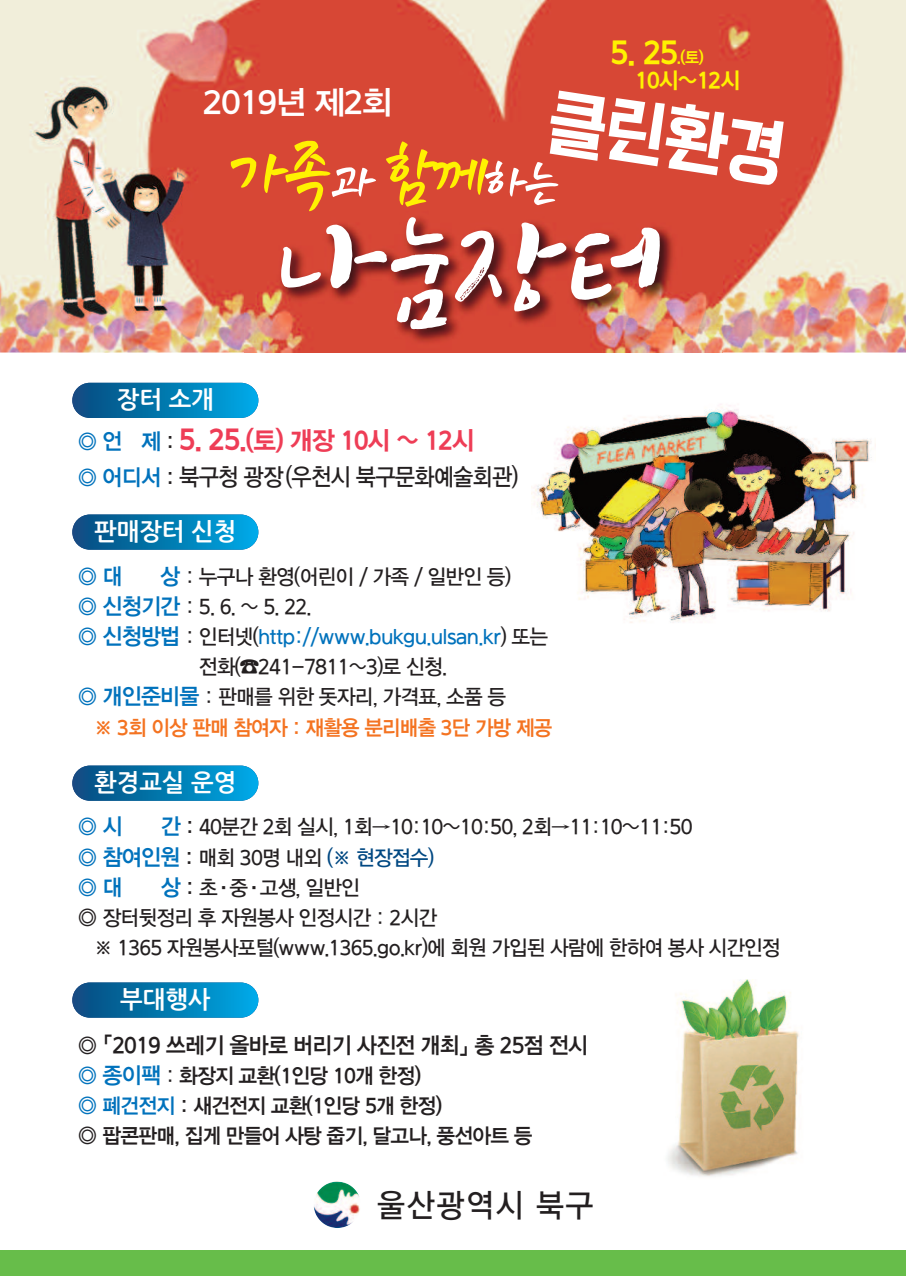
<style>
.page{position:relative;width:906px;height:1276px;background:#fff}
.page>*{position:absolute;margin:0;border:0;box-sizing:border-box;transform-origin:0 0}
.t1{font:138px "Makgeolli";color:#fff}
.t2{font:70.8px "DX Pns Std B";color:#fff;scale:.89 1}
.t3{font:63.15px "Typo Papyrus EB";color:#fff}
.t4{font:32.4px "DX Ngo Std 40";letter-spacing:-.05em;color:#fff}
.t5{font:32.4px "DX Ngo Std 30";letter-spacing:.05em;color:#231f20;scale:.92 1}
.t6{font:31.5px "DX Ngo Std 50";color:#fff101;scale:.95 1}
.t7{font:25.5px "DX Ngo Std 50";letter-spacing:-.04em;color:#ee3d56;scale:.95 1}
.t8{font:24px "DX Ngo Std 30";letter-spacing:-.04em;color:#231f20;scale:.9 1}
.t9{font:24px "Nanum Gothic OTF Bold";color:#fff}
.t10{font:22.5px "DX Ngo Std 40";letter-spacing:-.04em;color:#231f20;scale:.95 1}
.t11{font:22.5px "DX Ngo Std 40";color:#0072bc;scale:.95 1}
.t12{font:22.35px "DX Ngo Std 50";letter-spacing:-.04em;color:#fff101;scale:.95 1}
.t13{font:21px/30.2px "DX Ngo Std 30";letter-spacing:-.04em;color:#231f20;scale:.95 1}
.t14{font:21px/30.2px "DX Ngo Std 40";letter-spacing:-.04em;color:#231f20;scale:.95 1}
.t15{font:21px "DX Ngo Std 30";letter-spacing:-.04em;color:#231f20;scale:.94 1}
.t16{font:21px "DX Ngo Std 30";letter-spacing:-.04em;color:#0072bc;scale:.95 1}
.t17{font:21px "DX Ngo Std 40";letter-spacing:-.04em;color:#f47321;scale:.94 1}
.s1{font-size:15.75px}
.s2{font-size:86.1px;color:#fff101}
.s3{font-size:78.6px;color:#fff101}
.s4{font-family:"DX Ngo Std 40";font-size:22.5px;color:#0072bc}
.s5{font-family:"DX Ngo Std 40";font-size:21px;color:#231f20}
.s6{font-size:28.5px}
.s7{font-family:"DX Ngo Std 40";font-size:21px}
.s8{font-family:"DX Ngo Std 40";font-size:22.5px}
.s9{color:#231f20}
.s10{font-family:"DX Ngo Std 40"}
.s11{color:#014882}
.s12{font-size:22.5px;color:#0072bc}
.s13{font-family:"DX Ngo Std 30"}
.s14{color:#0072bc}
.s15{font-size:22.5px}
</style>
<div class="page">
<img style="left:0;top:0;width:906px;height:352px">
<img style="left:532px;top:404px;width:340px;height:219px">
<div style="left:0;top:1250px;width:906px;height:26px;background:#67bd4a"></div>
<img style="left:314px;top:1181px;width:46px;height:47px">
<img style="left:244px;top:189px;width:479px;height:164px">
<img style="left:667px;top:979px;width:132px;height:198px">
<div style="left:72px;top:514px;width:186px;height:36px;background:linear-gradient(to right,#0b4b7d,#00a9e5);border-radius:18px"></div>
<div style="left:72px;top:765px;width:186px;height:35px;background:linear-gradient(to right,#0c4c7e,#00a8e4);border-radius:18px"></div>
<div style="left:72px;top:982px;width:186px;height:35px;background:linear-gradient(to right,#0c4c7e,#00a8e4);border-radius:18px"></div>
<div style="left:72px;top:383px;width:186px;height:35px;background:linear-gradient(to right,#0b4b7e,#00a9e5);border-radius:18px"></div>
<h3 class="t6" style="left:610px;top:36px;width:100px">5. 25<span class="s1">.(토)</span></h3>
<p class="t12" style="left:635px;top:69px;width:112px">10시~12시</p>
<h3 class="t4" style="left:203px;top:86px;width:192px">2019년 제2회</h3>
<h2 class="t2" style="left:553px;top:81px;width:275px;rotate:9deg">클린환경</h2>
<h1 class="t1" style="left:274px;top:186px;width:393px">나눔장터</h1>
<h3 class="t3" style="left:228px;top:152px;width:334px"><span class="s2">가족</span>과 <span class="s3">함께</span>하는</h3>
<p class="t9" style="left:117px;top:387px;width:98px">장터 소개</p>
<p class="t7" style="left:77px;top:428px;width:420px"><span class="s4">◎ 언 제</span> <span class="s5">:</span> <span class="s6">5. 25.</span>(토) 개장 10시 ~ 12시</p>
<p class="t8" style="left:77px;top:465px;width:491px"><span class="s4">◎ 어디서</span> <span class="s7">:</span> 북구청 광장(우천시 북구문화예술회관)</p>
<p class="t9" style="left:94px;top:519px;width:144px">판매장터 신청</p>
<p class="t11" style="left:77px;top:564px;width:49px">◎대</p>
<p class="t13" style="left:160px;top:562px;width:371px"><span class="s4">상</span> : 누구나 환영(어린이 / 가족 / 일반인 등)</p>
<p class="t13" style="left:77px;top:592px;width:248px"><span class="s4">◎ 신청기간</span> : 5. 6. ~ 5. 22.</p>
<p class="t16" style="left:77px;top:626px;width:497px"><span class="s8">◎ 신청방법</span> <span class="s9">: 인터넷(</span>http://www.bukgu.ulsan.kr<span class="s9">) 또는</span></p>
<p class="t13" style="left:199px;top:653px;width:263px">전화(☎241-7811~3)로 신청.</p>
<p class="t13" style="left:77px;top:683px;width:453px"><span class="s4">◎ 개인준비물</span> : 판매를 위한 돗자리, 가격표, 소품 등</p>
<p class="t17" style="left:94px;top:716px;width:489px">※ 3회 이상 판매 참여자 : 재활용 분리배출 3단 가방 제공</p>
<p class="t9" style="left:94px;top:770px;width:144px">환경교실 운영</p>
<p class="t11" style="left:77px;top:815px;width:49px">◎시</p>
<p class="t13" style="left:77px;top:813px;width:649px;text-indent:83px"><span class="s4">간</span> <span class="s10">:</span> 40분간 2회 실시, 1회→10:10~10:50, 2회→11:10~11:50 <span class="s4">◎ 참여인원</span> <span class="s10">:</span> 매회 30명 내외 <span class="s11">(※ 현장접수)</span></p>
<p class="t11" style="left:77px;top:875px;width:49px">◎대</p>
<p class="t13" style="left:161px;top:873px;width:211px"><span class="s4">상</span> <span class="s10">:</span> 초·중·고생, 일반인</p>
<p class="t13" style="left:77px;top:903px;width:380px"><span class="s8">◎</span> 장터뒷정리 후 자원봉사 인정시간 : 2시간</p>
<p class="t15" style="left:94px;top:937px;width:731px">※ 1365 자원봉사포털(www.1365.go.kr)에 회원 가입된 사람에 한하여 봉사 시간인정</p>
<p class="t9" style="left:120px;top:987px;width:92px">부대행사</p>
<p class="t10" style="left:77px;top:1033px;width:539px">◎ 「2019 쓰레기 올바로 버리기 사진전 개최」 총 25점 전시</p>
<p class="t14" style="left:77px;top:1061px;width:481px"><span class="s12">◎ 종이팩</span> <span class="s13">:</span> 화장지 교환(1인당 10개 한정)<br><span class="s12">◎</span> <span class="s14">폐건전지</span> : 새건전지 교환(1인당 5개 한정)<br><span class="s15">◎</span> 팝콘판매, 집게 만들어 사탕 줍기, 달고나, 풍선아트 등</p>
<h3 class="t5" style="left:377px;top:1188px;width:237px">울산광역시 북구</h3>
</div>
